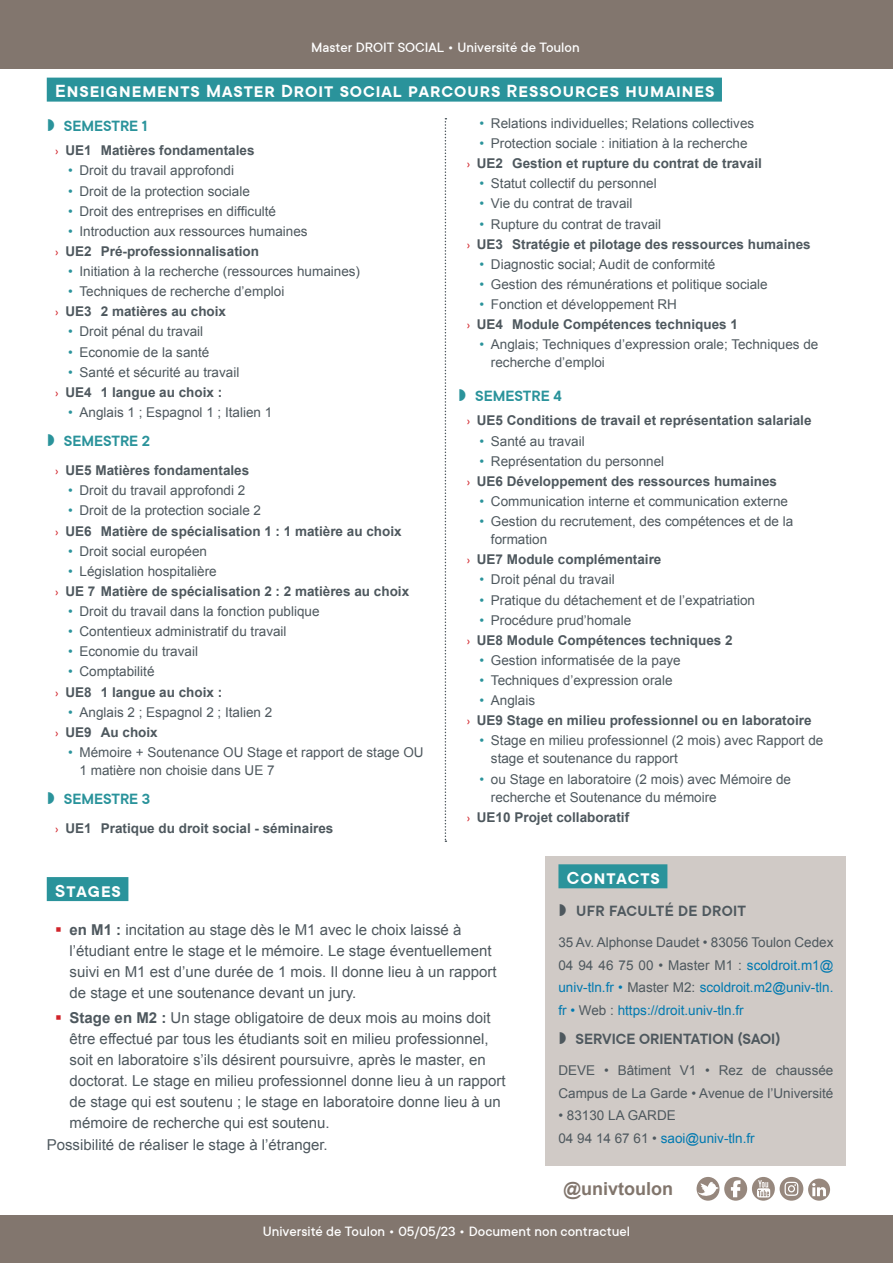
<style>
.page{position:relative;width:893px;height:1263px;background:#fff}
.page>*{position:absolute;margin:0;border:0;box-sizing:border-box;transform-origin:0 0}
.t1{font:600 19.5px "TT Commons Classic";letter-spacing:.05em;color:#fff}
.t2{font:700 18px "Arial";color:#81756c}
.t3{font:600 16.5px "TT Commons Classic";color:#2a939b}
.t4{font:600 16.5px "TT Commons Classic";color:#4e585e}
.t5{font:600 16.5px "TT Commons Classic";letter-spacing:.02em;color:#4e585e}
.t6{font:15px/21px "Arial";color:#4e585e}
.t7{font:500 15px "TT Commons Classic";color:#fff}
.t8{font:13.5px/20.1px "Arial";color:#4e585e}
.t9{font:700 13.5px/20.1px "Arial";color:#4e585e}
.t10{font:13.5px/22.5px "Arial";color:#0079b0;text-align:justify}
.s1{font-family:"TT Commons Classic";font-weight:400;color:#d1232a}
.s2{color:#2a939b}
.s3{font-family:"TT Commons Classic";color:#d1232a}
.s4{font-weight:700}
.s5{font-weight:400;color:#2a939b}
.s6{font-weight:400}
.s7{color:#4e585e}
.s8{color:#0079b0}
</style>
<div class="page">
<div style="left:0;top:1215px;width:893px;height:48px;background:#82766e"></div>
<div style="left:0;top:0;width:893px;height:68px;background:#82766e"></div>
<div style="left:47px;top:78px;width:675px;height:24px;background:#2a939b"></div>
<div style="left:47px;top:877px;width:81px;height:24px;background:#2a939b"></div>
<svg style="left:445px;top:118px;width:1px;height:724px"></svg>
<div style="left:546px;top:856px;width:300px;height:309px;background:#d0cac6"></div>
<div style="left:558px;top:864px;width:109px;height:24px;background:#2a939b"></div>
<svg style="left:697px;top:1177px;width:133px;height:24px"></svg>
<p class="t7" style="left:311px;top:38px;width:54px">Master DROIT</p>
<p class="t7" style="left:398px;top:38px;width:9px">SOCIAL</p>
<p class="t7" style="left:447px;top:38px;width:134px">• Université de Toulon</p>
<h1 class="t1" style="left:55px;top:79px;width:661px">Enseignements Master Droit social parcours Ressources humaines</h1>
<p class="t3" style="left:64px;top:115px;width:85px">SEMESTRE 1</p>
<p class="t9" style="left:55px;top:141px;width:201px"><span class="s1">›</span> UE1 Matières fondamentales</p>
<p class="t8" style="left:68px;top:161px;width:168px"><span class="s2">•</span> Droit du travail approfondi</p>
<p class="t8" style="left:68px;top:181px;width:183px"><span class="s2">•</span> Droit de la protection sociale</p>
<p class="t8" style="left:68px;top:201px;width:210px"><span class="s2">•</span> Droit des entreprises en difficulté</p>
<p class="t8" style="left:55px;top:221px;width:254px;text-indent:13px"><span class="s2">•</span> Introduction aux ressources humaines <span class="s3">›</span> <span class="s4">UE2 Pré-professionnalisation</span></p>
<p class="t8" style="left:68px;top:261px;width:294px"><span class="s2">•</span> Initiation à la recherche (ressources humaines)</p>
<p class="t8" style="left:55px;top:282px;width:231px;text-indent:13px"><span class="s2">•</span> Techniques de recherche d’emploi <span class="s3">›</span> <span class="s4">UE3 2 matières au choix</span></p>
<p class="t8" style="left:68px;top:322px;width:137px"><span class="s2">•</span> Droit pénal du travail</p>
<p class="t8" style="left:68px;top:342px;width:143px"><span class="s2">•</span> Economie de la santé</p>
<p class="t8" style="left:55px;top:362px;width:186px;text-indent:13px"><span class="s2">•</span> Santé et sécurité au travail <span class="s3">›</span> <span class="s4">UE4 1 langue au choix :</span></p>
<p class="t8" style="left:68px;top:402px;width:206px"><span class="s2">•</span> Anglais 1 ; Espagnol 1 ; Italien 1</p>
<p class="t3" style="left:64px;top:431px;width:88px">SEMESTRE 2</p>
<p class="t9" style="left:55px;top:461px;width:195px"><span class="s1">›</span> UE5 Matières fondamentales</p>
<p class="t8" style="left:68px;top:481px;width:179px"><span class="s2">•</span> Droit du travail approfondi 2</p>
<p class="t9" style="left:55px;top:501px;width:348px;text-indent:13px"><span class="s5">•</span> <span class="s6">Droit de la protection sociale 2<br></span><span class="s1">›</span> UE6 Matière de spécialisation 1 : 1 matière au choix</p>
<p class="t8" style="left:68px;top:541px;width:141px"><span class="s2">•</span> Droit social européen</p>
<p class="t9" style="left:55px;top:561px;width:355px;text-indent:13px"><span class="s5">•</span> <span class="s6">Législation hospitalière<br></span><span class="s1">›</span> UE 7 Matière de spécialisation 2 : 2 matières au choix</p>
<p class="t8" style="left:68px;top:601px;width:253px"><span class="s2">•</span> Droit du travail dans la fonction publique</p>
<p class="t8" style="left:68px;top:621px;width:220px"><span class="s2">•</span> Contentieux administratif du travail</p>
<p class="t8" style="left:68px;top:642px;width:132px"><span class="s2">•</span> Economie du travail</p>
<p class="t9" style="left:55px;top:662px;width:169px;text-indent:13px"><span class="s5">•</span> <span class="s6">Comptabilité<br></span><span class="s1">›</span> UE8 1 langue au choix :</p>
<p class="t8" style="left:55px;top:702px;width:219px;text-indent:13px"><span class="s2">•</span> Anglais 2 ; Espagnol 2 ; Italien 2 <span class="s3">›</span> <span class="s4">UE9 Au choix</span></p>
<p class="t8" style="left:80px;top:743px;width:346px;line-height:18px;text-indent:-11px"><span class="s2">•</span> Mémoire + Soutenance OU Stage et rapport de stage OU<br>1 matière non choisie dans UE 7</p>
<p class="t3" style="left:64px;top:789px;width:88px">SEMESTRE 3</p>
<p class="t9" style="left:55px;top:819px;width:280px"><span class="s1">›</span> UE1 Pratique du droit social - séminaires</p>
<p class="t8" style="left:479px;top:113px;width:276px"><span class="s2">•</span> Relations individuelles; Relations collectives</p>
<p class="t8" style="left:467px;top:133px;width:297px;text-align:center"><span class="s2">•</span> Protection sociale : initiation à la recherche<br><span class="s3">›</span> <span class="s4">UE2 Gestion et rupture du contrat de travail</span></p>
<p class="t8" style="left:479px;top:174px;width:179px"><span class="s2">•</span> Statut collectif du personnel</p>
<p class="t8" style="left:479px;top:194px;width:155px"><span class="s2">•</span> Vie du contrat de travail</p>
<p class="t9" style="left:467px;top:214px;width:346px;text-indent:13px"><span class="s5">•</span> <span class="s6">Rupture du contrat de travail<br></span><span class="s1">›</span> UE3 Stratégie et pilotage des ressources humaines</p>
<p class="t8" style="left:479px;top:254px;width:237px"><span class="s2">•</span> Diagnostic social; Audit de conformité</p>
<p class="t8" style="left:479px;top:274px;width:290px"><span class="s2">•</span> Gestion des rémunérations et politique sociale</p>
<p class="t9" style="left:467px;top:295px;width:273px;text-indent:13px"><span class="s5">•</span> <span class="s6">Fonction et développement RH<br></span><span class="s1">›</span> UE4 Module Compétences techniques 1</p>
<p class="t8" style="left:491px;top:336px;width:329px;line-height:18px;text-indent:-11px"><span class="s2">•</span> Anglais; Techniques d’expression orale; Techniques de recherche d’emploi</p>
<p class="t3" style="left:475px;top:385px;width:88px">SEMESTRE 4</p>
<p class="t9" style="left:467px;top:411px;width:346px"><span class="s1">›</span> UE5 Conditions de travail et représentation salariale</p>
<p class="t8" style="left:479px;top:431px;width:107px"><span class="s2">•</span> Santé au travail</p>
<p class="t9" style="left:467px;top:451px;width:312px;text-indent:13px"><span class="s5">•</span> <span class="s6">Représentation du personnel<br></span><span class="s1">›</span> UE6 Développement des ressources humaines</p>
<p class="t8" style="left:479px;top:491px;width:310px"><span class="s2">•</span> Communication interne et communication externe</p>
<p class="t8" style="left:491px;top:512px;width:304px;line-height:18px;text-indent:-11px"><span class="s2">•</span> Gestion du recrutement, des compétences et de la formation</p>
<p class="t9" style="left:467px;top:550px;width:196px"><span class="s1">›</span> UE7 Module complémentaire</p>
<p class="t8" style="left:479px;top:570px;width:137px"><span class="s2">•</span> Droit pénal du travail</p>
<p class="t8" style="left:479px;top:590px;width:277px"><span class="s2">•</span> Pratique du détachement et de l’expatriation</p>
<p class="t9" style="left:467px;top:610px;width:268px;text-indent:13px"><span class="s5">•</span> <span class="s6">Procédure prud’homale<br></span><span class="s1">›</span> UE8 Module Compétences techniques 2</p>
<p class="t8" style="left:479px;top:650px;width:203px"><span class="s2">•</span> Gestion informatisée de la paye</p>
<p class="t8" style="left:479px;top:670px;width:195px"><span class="s2">•</span> Techniques d’expression orale</p>
<p class="t9" style="left:467px;top:691px;width:346px;text-indent:13px"><span class="s5">•</span> <span class="s6">Anglais<br></span><span class="s1">›</span> UE9 Stage en milieu professionnel ou en laboratoire</p>
<p class="t8" style="left:491px;top:732px;width:334px;line-height:18px;text-indent:-11px"><span class="s2">•</span> Stage en milieu professionnel (2 mois) avec Rapport de stage et soutenance du rapport</p>
<p class="t8" style="left:491px;top:770px;width:302px;line-height:18px;text-indent:-11px"><span class="s2">•</span> ou Stage en laboratoire (2 mois) avec Mémoire de recherche et Soutenance du mémoire</p>
<p class="t9" style="left:467px;top:807px;width:164px"><span class="s1">›</span> UE10 Projet collaboratif</p>
<h1 class="t1" style="left:55px;top:878px;width:67px">Stages</h1>
<p class="t6" style="left:70px;top:919px;width:428px"><span class="s4">en M1 :</span> incitation au stage dès le M1 avec le choix laissé à l’étudiant entre le stage et le mémoire. Le stage éventuellement suivi en M1 est d’une durée de 1 mois. Il donne lieu à un rapport de stage et une soutenance devant un jury.</p>
<p class="t6" style="left:70px;top:1007px;width:438px"><span class="s4">Stage en M2 :</span> Un stage obligatoire de deux mois au moins doit être effectué par tous les étudiants soit en milieu professionnel, soit en laboratoire s’ils désirent poursuivre, après le master, en doctorat. Le stage en milieu professionnel donne lieu à un rapport de stage qui est soutenu ; le stage en laboratoire donne lieu à un mémoire de recherche qui est soutenu.</p>
<p class="t6" style="left:47px;top:1135px;width:282px">Possibilité de réaliser le stage à l’étranger.</p>
<h1 class="t1" style="left:567px;top:865px;width:94px">Contacts</h1>
<p class="t5" style="left:576px;top:901px;width:172px">UFR FACULTÉ DE DROIT</p>
<p class="t10" style="left:558px;top:931px;width:276px"><span class="s7">35 Av. Alphonse Daudet • 83056 Toulon Cedex 04 94 46 75 00 • Master M1 :</span> scoldroit.m1@ univ-tln.fr • <span class="s7">Master M2:</span> scoldroit.m2@univ-tln. fr • <span class="s7">Web :</span> https://droit.univ-tln.fr</p>
<p class="t4" style="left:575px;top:1029px;width:206px">SERVICE ORIENTATION (SAOI)</p>
<p class="t8" style="left:558px;top:1059px;width:276px;line-height:22.5px">DEVE • Bâtiment V1 • Rez de chaussée<br>Campus de La Garde • Avenue de l’Université</p>
<p class="t8" style="left:558px;top:1105px;width:198px;line-height:22.5px">• 83130 LA GARDE<br>04 94 14 67 61 • <span class="s8">saoi@univ-tln.fr</span></p>
<h2 class="t2" style="left:564px;top:1176px;width:111px">@univtoulon</h2>
<p class="t7" style="left:263px;top:1222px;width:369px">Université de Toulon • 05/05/23 • Document non contractuel</p>
</div>
